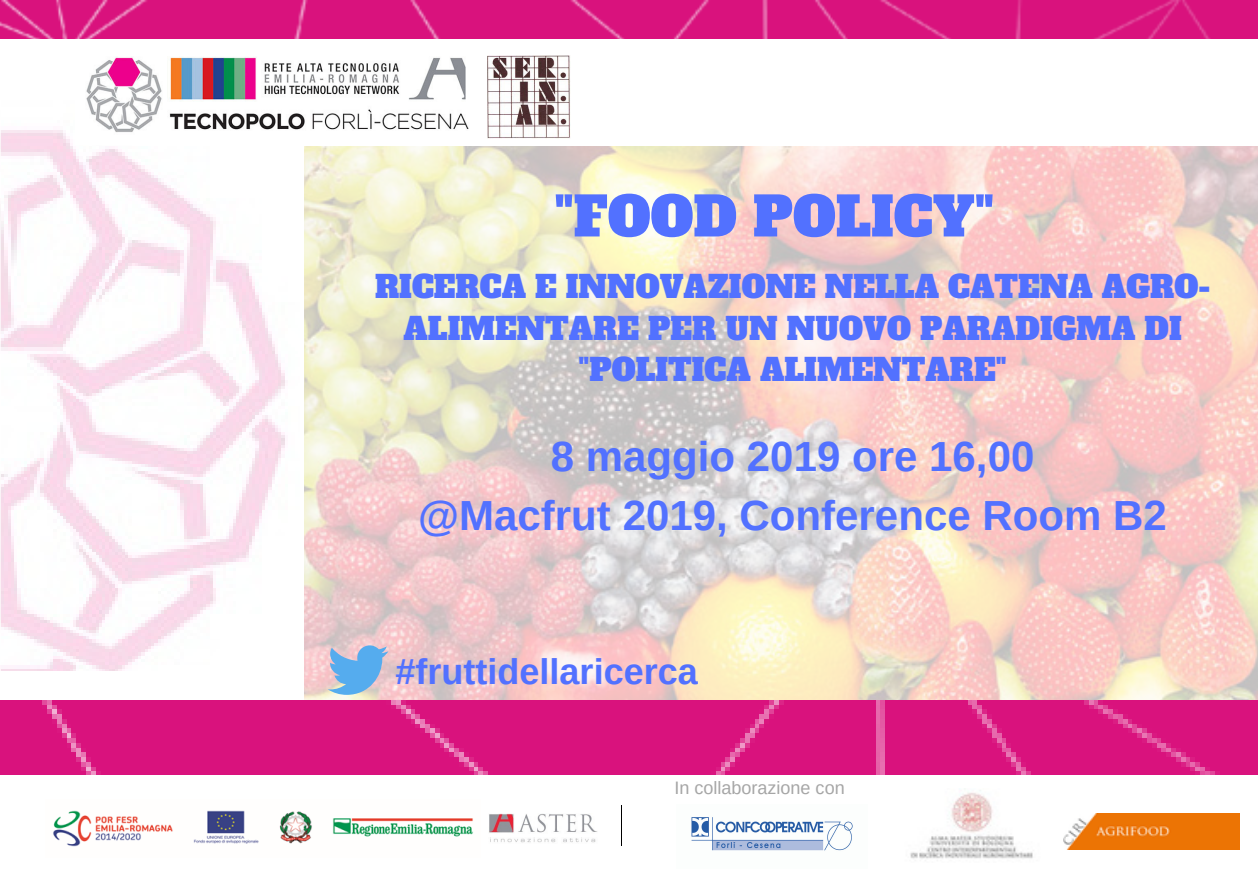
<style>
.page{position:relative;width:1258px;height:894px;background:#fff}
.page>*{position:absolute;margin:0;border:0;box-sizing:border-box;transform-origin:0 0}
.t1{font:54px "Alfa Slab One";color:#5271ff}
.t2{font:700 42px/58.8px "Arimo";color:#5271ff;text-align:center}
.t3{font:700 36px "Arimo";color:#5271ff}
.t4{font:30.3px/41.7px "Alfa Slab One";color:#5271ff;text-align:center}
.t5{font:18px "Arimo";color:#a6a6a6}
</style>
<div class="page">
<img style="left:305px;top:146px;width:953px;height:554px">
<img style="left:0;top:130px;width:285px;height:540px">
<div style="left:0;top:700px;width:1258px;height:74px;background:#d9127d"></div>
<img style="left:488px;top:55px;width:82px;height:84px">
<img style="left:53px;top:810px;width:420px;height:37px">
<img style="left:489px;top:813px;width:108px;height:29px">
<hr style="left:621px;top:805px;width:1px;height:40px;background:#000">
<img style="left:0;top:0;width:1258px;height:39px">
<img style="left:75px;top:56px;width:394px;height:88px">
<img style="left:910px;top:790px;width:123px;height:69px">
<img style="left:1063px;top:813px;width:176px;height:36px">
<svg style="left:328px;top:645px;width:60px;height:49px;background:#8fb7df"></svg>
<img style="left:691px;top:817px;width:162px;height:34px">
<h1 class="t1" style="left:554px;top:180px;width:441px">"FOOD POLICY"</h1>
<p class="t4" style="left:375px;top:266px;width:836px">RICERCA E INNOVAZIONE NELLA CATENA AGRO-<br>ALIMENTARE PER UN NUOVO PARADIGMA DI "POLITICA ALIMENTARE"</p>
<h2 class="t2" style="left:418px;top:426px;width:750px">8 maggio 2019 ore 16,00<br>@Macfrut 2019, Conference Room B2</h2>
<p class="t3" style="left:395px;top:651px;width:304px">#fruttidellaricerca</p>
<p class="t5" style="left:674px;top:777px;width:172px">In collaborazione con</p>
</div>
